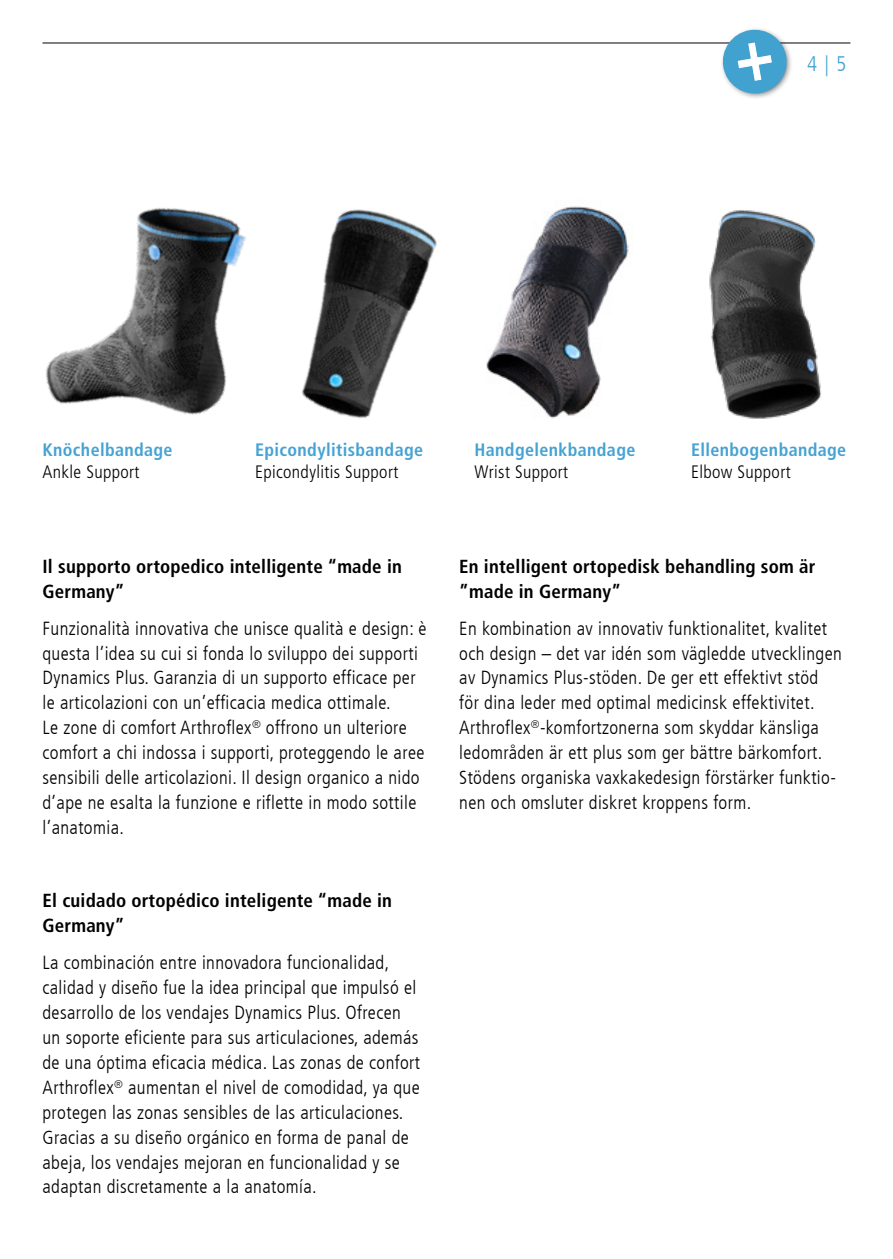
<style>
.page{position:relative;width:893px;height:1259px;background:#fff}
.page>*{position:absolute;margin:0;border:0;box-sizing:border-box;transform-origin:0 0}
.t1{font:300 condensed 21px "Frutiger LT Com";color:#41a2d0}
.t2{font:300 condensed 18.9px/24.9px "Frutiger LT Com";letter-spacing:.02em;color:#000}
.t3{font:700 condensed 18.9px/24.9px "Frutiger LT Com";letter-spacing:.01em;color:#000}
.t4{font:700 condensed 18px "Frutiger";letter-spacing:.02em;color:#46a2d3}
.t5{font:300 condensed 18px "Frutiger";letter-spacing:.02em;color:#000}
</style>
<div class="page">
<hr style="left:43px;top:42px;width:807px;height:1px;background:#000">
<div style="left:720px;top:26px;width:72px;height:74px;background:#000;opacity:.7"></div>
<svg style="left:720px;top:27px;width:69px;height:69px"></svg>
<img style="left:45px;top:207px;width:183px;height:208px">
<img style="left:709px;top:210px;width:112px;height:209px">
<img style="left:228px;top:209px;width:209px;height:210px">
<img style="left:486px;top:206px;width:143px;height:213px">
<p class="t1" style="left:807px;top:52px;width:41px">4 | 5</p>
<p class="t4" style="left:43px;top:439px;width:132px">Knöchelbandage</p>
<p class="t5" style="left:43px;top:462px;width:99px">Ankle Support</p>
<p class="t4" style="left:255px;top:439px;width:169px">Epicondylitisbandage</p>
<p class="t5" style="left:255px;top:462px;width:145px">Epicondylitis Support</p>
<p class="t3" style="left:43px;top:554px;width:361px">Il supporto ortopedico intelligente “made in<br>Germany”</p>
<p class="t2" style="left:43px;top:616px;width:386px">Funzionalità innovativa che unisce qualità e design: è questa l’idea su cui si fonda lo sviluppo dei supporti Dynamics Plus. Garanzia di un supporto efficace per le articolazioni con un’efficacia medica ottimale.<br>Le zone di comfort Arthroflex<sup>®</sup> offrono un ulteriore comfort a chi indossa i supporti, proteggendo le aree sensibili delle articolazioni. Il design organico a nido d’ape ne esalta la funzione e riflette in modo sottile l’anatomia.</p>
<p class="t3" style="left:43px;top:888px;width:351px">El cuidado ortopédico inteligente “made in<br>Germany”</p>
<p class="t2" style="left:43px;top:950px;width:379px">La combinación entre innovadora funcionalidad, calidad y diseño fue la idea principal que impulsó el desarrollo de los vendajes Dynamics Plus. Ofrecen un soporte eficiente para sus articulaciones, además de una óptima eficacia médica. Las zonas de confort Arthroflex<sup>®</sup> aumentan el nivel de comodidad, ya que protegen las zonas sensibles de las articulaciones.<br>Gracias a su diseño orgánico en forma de panal de abeja, los vendajes mejoran en funcionalidad y se adaptan discretamente a la anatomía.</p>
<p class="t4" style="left:475px;top:439px;width:162px">Handgelenkbandage</p>
<p class="t5" style="left:475px;top:462px;width:95px">Wrist Support</p>
<p class="t4" style="left:691px;top:439px;width:157px">Ellenbogenbandage</p>
<p class="t5" style="left:691px;top:462px;width:101px">Elbow Support</p>
<p class="t3" style="left:459px;top:554px;width:358px">En intelligent ortopedisk behandling som är ”made in Germany”</p>
<p class="t2" style="left:459px;top:616px;width:384px">En kombination av innovativ funktionalitet, kvalitet och design – det var idén som vägledde utvecklingen av Dynamics Plus-stöden. De ger ett effektivt stöd för dina leder med optimal medicinsk effektivitet.<br>Arthroflex<sup>®</sup>-komfortzonerna som skyddar känsliga ledområden är ett plus som ger bättre bärkomfort.<br>Stödens organiska vaxkakedesign förstärker funktio&shy;nen och omsluter diskret kroppens form.</p>
</div>
